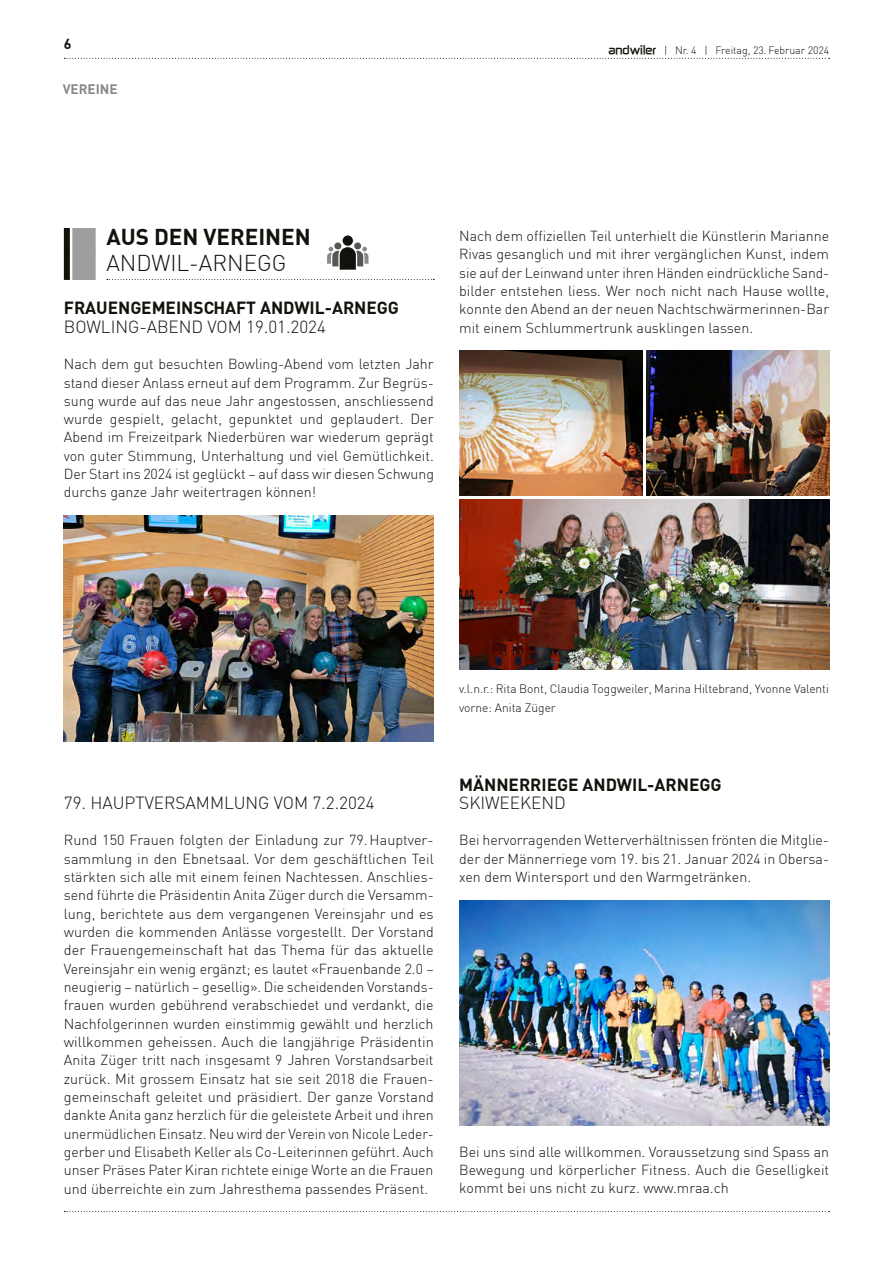
<style>
.page{position:relative;width:893px;height:1263px;background:#fff}
.page>*{position:absolute;margin:0;border:0;box-sizing:border-box;transform-origin:0 0}
.t1{font:700 22.5px "DIN";color:#12120d}
.t2{font:300 22.5px "DIN";color:#12120d}
.t3{font:300 17.25px "DIN";color:#12120d}
.t4{font:700 17.25px "DIN";color:#12120d}
.t5{font:300 14.25px/18.3px "DIN";color:#12120d;text-align:justify}
.t6{font:700 14.25px "DIN";color:#12120d}
.t7{font:700 13.5px "DIN";color:#878988}
.t8{font:300 12px/18.3px "DIN";color:#12120d}
.t9{font:300 10.5px "DIN";color:#12120d}
.s1{font-family:"Zekton";font-weight:700}
</style>
<div class="page">
<svg style="left:64px;top:58px;width:766px;height:1px"></svg>
<svg style="left:64px;top:1211px;width:766px;height:1px"></svg>
<img style="left:459px;top:500px;width:370px;height:170px">
<img style="left:459px;top:351px;width:183px;height:144px">
<img style="left:646px;top:351px;width:183px;height:144px">
<img style="left:459px;top:900px;width:370px;height:226px">
<div style="left:64px;top:228px;width:6px;height:26px;background:#12120d"></div>
<div style="left:72px;top:228px;width:24px;height:26px;background:#9d9e9e"></div>
<div style="left:64px;top:253px;width:6px;height:27px;background:#12120d"></div>
<div style="left:72px;top:254px;width:24px;height:26px;background:#9d9e9e"></div>
<svg style="left:107px;top:279px;width:327px;height:1px"></svg>
<div style="left:354px;top:242px;width:7px;height:7px;background:#555756;border-radius:50%"></div>
<div style="left:334px;top:242px;width:7px;height:7px;background:#555756;border-radius:50%"></div>
<div style="left:343px;top:235px;width:10px;height:11px;background:#12120d;border-radius:50%"></div>
<svg style="left:327px;top:247px;width:41px;height:23px"></svg>
<img style="left:64px;top:516px;width:370px;height:225px">
<p class="t6" style="left:64px;top:35px;width:9px">6</p>
<p class="t7" style="left:63px;top:81px;width:56px">VEREINE</p>
<p class="t9" style="left:608px;top:44px;width:222px"><span class="s1">andwiler</span> | Nr. 4 | Freitag, 23. Februar 2024</p>
<h1 class="t1" style="left:106px;top:222px;width:206px">AUS DEN VEREINEN</h1>
<h1 class="t2" style="left:106px;top:249px;width:181px">ANDWIL-ARNEGG</h1>
<p class="t4" style="left:64px;top:297px;width:336px">FRAUENGEMEINSCHAFT ANDWIL-ARNEGG</p>
<p class="t3" style="left:64px;top:316px;width:264px">BOWLING-ABEND VOM 19.01.2024</p>
<p class="t5" style="left:64px;top:355px;width:372px">Nach dem gut besuchten Bowling-Abend vom letzten Jahr stand dieser Anlass erneut auf dem Programm. Zur Begrüs&shy;sung wurde auf das neue Jahr angestossen, anschliessend wurde gespielt, gelacht, gepunktet und geplaudert. Der Abend im Freizeitpark Niederbüren war wiederum geprägt von guter Stimmung, Unterhaltung und viel Gemütlichkeit.<br>Der Start ins 2024 ist geglückt – auf dass wir diesen Schwung durchs ganze Jahr weitertragen können!</p>
<p class="t5" style="left:459px;top:227px;width:371px">Nach dem offiziellen Teil unterhielt die Künstlerin Marianne Rivas gesanglich und mit ihrer vergänglichen Kunst, indem sie auf der Leinwand unter ihren Händen eindrückliche Sand&shy;bilder entstehen liess. Wer noch nicht nach Hause wollte, konnte den Abend an der neuen Nachtschwärmerinnen-Bar mit einem Schlummertrunk ausklingen lassen.</p>
<p class="t3" style="left:64px;top:792px;width:312px">79. HAUPTVERSAMMLUNG VOM 7.2.2024</p>
<p class="t5" style="left:64px;top:831px;width:372px">Rund 150 Frauen folgten der Einladung zur 79.Hauptver&shy;sammlung in den Ebnetsaal. Vor dem geschäftlichen Teil stärkten sich alle mit einem feinen Nachtessen. Anschlies&shy;send führte die Präsidentin Anita Züger durch die Versamm&shy;lung, berichtete aus dem vergangenen Vereinsjahr und es wurden die kommenden Anlässe vorgestellt. Der Vorstand der Frauengemeinschaft hat das Thema für das aktuelle Vereinsjahr ein wenig ergänzt; es lautet «Frauenbande 2.0 – neugierig – natürlich – gesellig». Die scheidenden Vorstands&shy;frauen wurden gebührend verabschiedet und verdankt, die Nachfolgerinnen wurden einstimmig gewählt und herzlich willkommen geheissen. Auch die langjährige Präsidentin Anita Züger tritt nach insgesamt 9 Jahren Vorstandsarbeit zurück. Mit grossem Einsatz hat sie seit 2018 die Frauen&shy;gemeinschaft geleitet und präsidiert. Der ganze Vorstand dankte Anita ganz herzlich für die geleistete Arbeit und ihren unermüdlichen Einsatz. Neu wird der Verein von Nicole Leder&shy;gerber und Elisabeth Keller als Co-Leiterinnen geführt. Auch unser Präses Pater Kiran richtete einige Worte an die Frauen und überreichte ein zum Jahresthema passendes Präsent.</p>
<p class="t8" style="left:459px;top:680px;width:371px">v.l.n.r.: Rita Bont, Claudia Toggweiler, Marina Hiltebrand, Yvonne Valenti vorne: Anita Züger</p>
<p class="t4" style="left:459px;top:773px;width:264px">MÄNNERRIEGE ANDWIL-ARNEGG</p>
<p class="t3" style="left:459px;top:792px;width:108px">SKIWEEKEND</p>
<p class="t5" style="left:459px;top:831px;width:371px">Bei hervorragenden Wetterverhältnissen frönten die Mitglie&shy;der der Männerriege vom 19. bis 21. Januar 2024 in Obersa&shy;xen dem Wintersport und den Warmgetränken.</p>
<p class="t5" style="left:459px;top:1142px;width:371px">Bei uns sind alle willkommen. Voraussetzung sind Spass an Bewegung und körperlicher Fitness. Auch die Geselligkeit kommt bei uns nicht zu kurz. www.mraa.ch</p>
</div>
